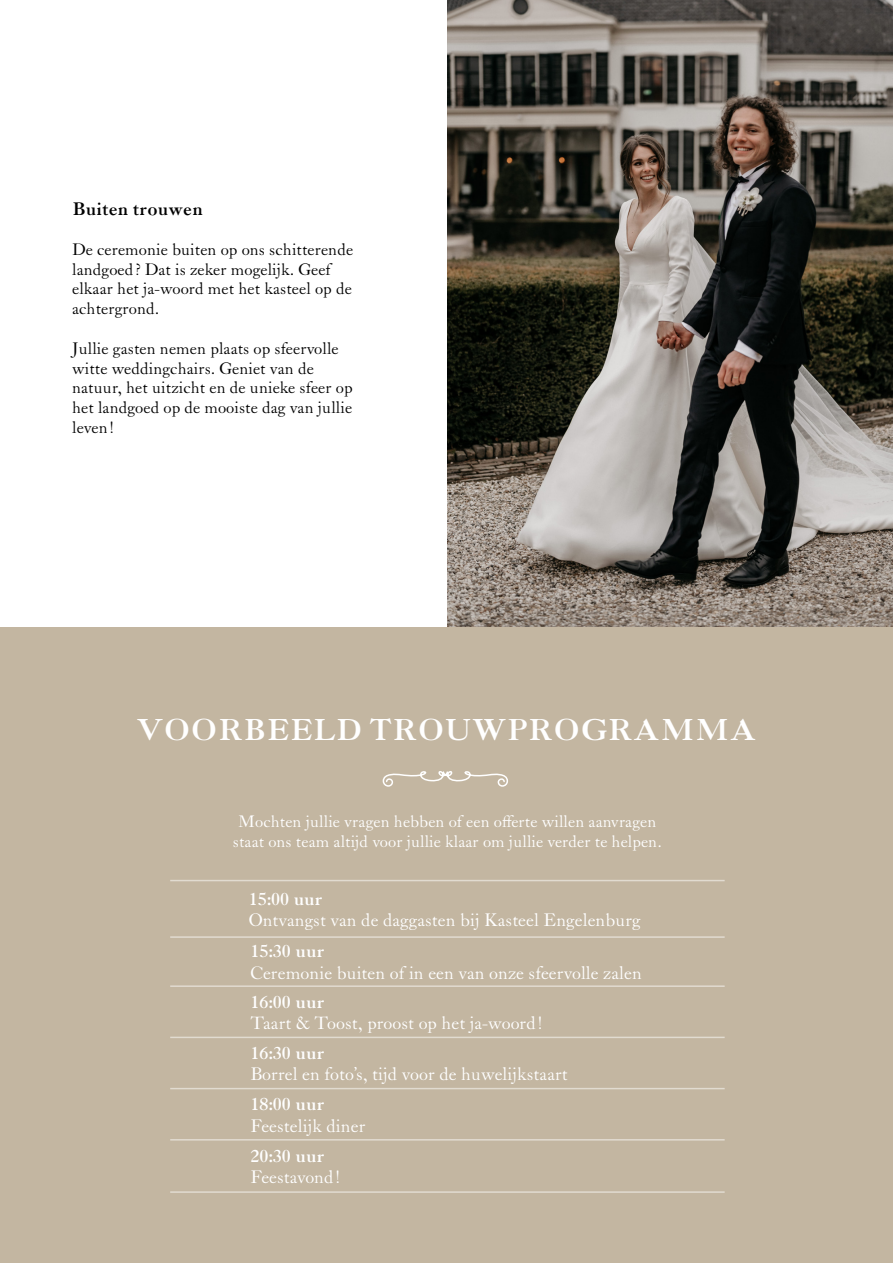
<style>
.page{position:relative;width:893px;height:1263px;background:#fff}
.page>*{position:absolute;margin:0;border:0;box-sizing:border-box;transform-origin:0 0}
.t1{font:700 30px "LTC Caslon Pro";letter-spacing:.02em;color:#fff}
.t2{font:18px "LTC Caslon Pro";color:#fff}
.t3{font:700 18px "LTC Caslon Pro";color:#fff}
.t4{font:700 18px "LTC Caslon Pro";color:#000}
.t5{font:16.5px/19.8px "LTC Caslon Pro";color:#000}
.t6{font:16.5px/19.8px "LTC Caslon Pro";color:#fff;text-align:center}
</style>
<div class="page">
<img style="left:447px;top:0;width:446px;height:627px">
<div style="left:0;top:627px;width:893px;height:636px;background:#c3b6a1"></div>
<svg style="left:383px;top:771px;width:125px;height:16px"></svg>
<hr style="left:170px;top:880px;width:555px;height:1px;background:#fff">
<hr style="left:170px;top:936px;width:555px;height:2px;background:#fff">
<hr style="left:170px;top:985px;width:555px;height:2px;background:#fff">
<hr style="left:170px;top:1037px;width:555px;height:1px;background:#fff">
<hr style="left:170px;top:1088px;width:555px;height:1px;background:#fff">
<hr style="left:170px;top:1139px;width:555px;height:1px;background:#fff">
<hr style="left:170px;top:1191px;width:555px;height:2px;background:#fff">
<p class="t4" style="left:72px;top:199px;width:132px">Buiten trouwen</p>
<p class="t5" style="left:72px;top:240px;width:283px">De ceremonie buiten op ons schitterende landgoed? Dat is zeker mogelijk. Geef elkaar het ja-woord met het kasteel op de achtergrond.</p>
<p class="t5" style="left:72px;top:339px;width:282px">Jullie gasten nemen plaats op sfeervolle witte weddingchairs. Geniet van de natuur, het uitzicht en de unieke sfeer op het landgoed op de mooiste dag van jullie leven!</p>
<p class="t1" style="left:137px;top:714px;width:621px">VOORBEELD TROUWPROGRAMMA</p>
<p class="t6" style="left:233px;top:813px;width:431px">Mochten jullie vragen hebben of een offerte willen aanvragen staat ons team altijd voor jullie klaar om jullie verder te helpen.</p>
<p class="t3" style="left:249px;top:889px;width:76px">15:00 uur</p>
<p class="t2" style="left:249px;top:910px;width:394px">Ontvangst van de daggasten bij Kasteel Engelenburg</p>
<p class="t3" style="left:250px;top:942px;width:76px">15:30 uur</p>
<p class="t2" style="left:250px;top:963px;width:393px">Ceremonie buiten of in een van onze sfeervolle zalen</p>
<p class="t3" style="left:250px;top:992px;width:76px">16:00 uur</p>
<p class="t2" style="left:250px;top:1013px;width:293px">Taart &amp; Toost, proost op het ja-woord!</p>
<p class="t3" style="left:250px;top:1043px;width:76px">16:30 uur</p>
<p class="t2" style="left:250px;top:1065px;width:319px">Borrel en foto’s, tijd voor de huwelijkstaart</p>
<p class="t3" style="left:250px;top:1094px;width:76px">18:00 uur</p>
<p class="t2" style="left:250px;top:1116px;width:117px">Feestelijk diner</p>
<p class="t3" style="left:250px;top:1146px;width:76px">20:30 uur</p>
<p class="t2" style="left:250px;top:1167px;width:91px">Feestavond!</p>
</div>
